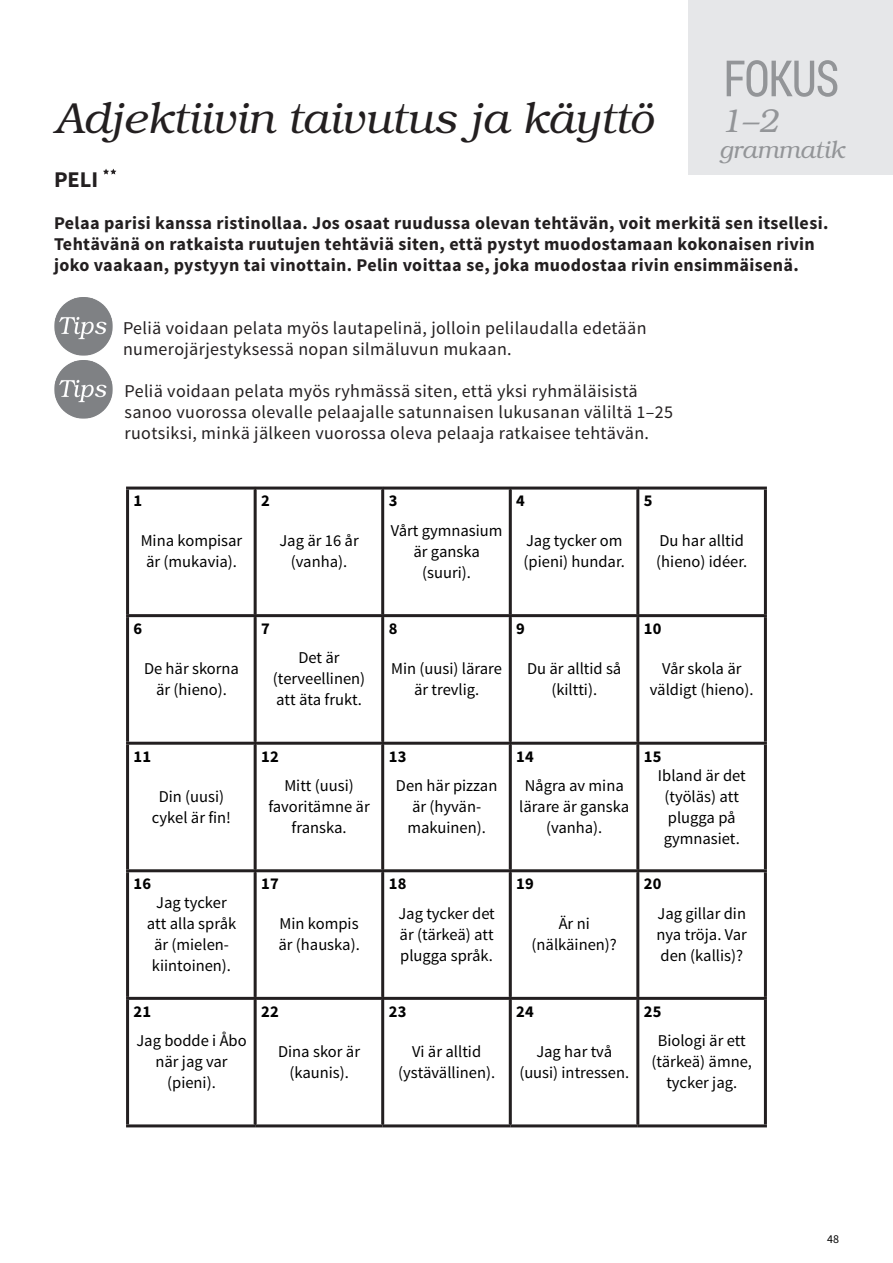
<style>
.page{position:relative;width:893px;height:1263px;background:#fff}
.page>*{position:absolute;margin:0;border:0;box-sizing:border-box;transform-origin:0 0}
.otsikko_kappaleen_m{font:italic 43.5px "Te X Gyre Bonum";color:#231f20}
.t1{font:italic 33px "Te X Gyre Bonum";color:#939598}
.t2{font:italic 24.3px "Te X Gyre Bonum";color:#939598}
.tehtävän_nimi{font:700 22.5px "Source Sans Pro";color:#231f20}
.tehtävän_anto{font:18px/21px "Source Sans Pro";letter-spacing:.02em;color:#231f20}
.tehtävän_anto-2{font:700 18px/21px "Source Sans Pro";letter-spacing:.02em;color:#231f20}
.kortit_teksti_keski{font:16.5px/21px "Source Sans Pro";color:#000;text-align:center}
.kortit_teksti_keski-2{font:700 16.5px "Source Sans Pro";letter-spacing:.02em;color:#000}
.t3{font:12px "Source Sans Pro";color:#000}
</style>
<div class="page">
<div style="left:689px;top:0;width:204px;height:174px;background:#e6e7e9"></div>
<svg style="left:727px;top:60px;width:110px;height:37px"></svg>
<svg style="left:103px;top:169px;width:13px;height:5px"></svg>
<img style="left:54px;top:297px;width:58px;height:58px">
<img style="left:54px;top:360px;width:58px;height:58px">
<hr style="left:126px;top:486px;width:129px;height:3px;background:#231f20">
<hr style="left:126px;top:489px;width:3px;height:125px;background:#231f20">
<hr style="left:255px;top:486px;width:128px;height:3px;background:#231f20">
<hr style="left:254px;top:489px;width:3px;height:125px;background:#231f20">
<hr style="left:383px;top:486px;width:127px;height:3px;background:#231f20">
<hr style="left:381px;top:489px;width:3px;height:125px;background:#231f20">
<hr style="left:510px;top:486px;width:128px;height:3px;background:#231f20">
<hr style="left:509px;top:489px;width:3px;height:125px;background:#231f20">
<hr style="left:638px;top:486px;width:129px;height:3px;background:#231f20">
<hr style="left:636px;top:489px;width:3px;height:125px;background:#231f20">
<hr style="left:764px;top:489px;width:3px;height:125px;background:#231f20">
<hr style="left:126px;top:614px;width:129px;height:3px;background:#231f20">
<hr style="left:126px;top:617px;width:3px;height:125px;background:#231f20">
<hr style="left:255px;top:614px;width:128px;height:3px;background:#231f20">
<hr style="left:254px;top:617px;width:3px;height:125px;background:#231f20">
<hr style="left:383px;top:614px;width:127px;height:3px;background:#231f20">
<hr style="left:381px;top:617px;width:3px;height:125px;background:#231f20">
<hr style="left:510px;top:614px;width:128px;height:3px;background:#231f20">
<hr style="left:509px;top:617px;width:3px;height:125px;background:#231f20">
<hr style="left:638px;top:614px;width:129px;height:3px;background:#231f20">
<hr style="left:636px;top:617px;width:3px;height:125px;background:#231f20">
<hr style="left:764px;top:617px;width:3px;height:125px;background:#231f20">
<hr style="left:126px;top:742px;width:129px;height:3px;background:#231f20">
<hr style="left:126px;top:745px;width:3px;height:124px;background:#231f20">
<hr style="left:255px;top:742px;width:128px;height:3px;background:#231f20">
<hr style="left:254px;top:745px;width:3px;height:124px;background:#231f20">
<hr style="left:383px;top:742px;width:127px;height:3px;background:#231f20">
<hr style="left:381px;top:745px;width:3px;height:124px;background:#231f20">
<hr style="left:510px;top:742px;width:128px;height:3px;background:#231f20">
<hr style="left:509px;top:745px;width:3px;height:124px;background:#231f20">
<hr style="left:638px;top:742px;width:129px;height:3px;background:#231f20">
<hr style="left:636px;top:745px;width:3px;height:124px;background:#231f20">
<hr style="left:764px;top:745px;width:3px;height:124px;background:#231f20">
<hr style="left:126px;top:869px;width:129px;height:3px;background:#231f20">
<hr style="left:126px;top:872px;width:3px;height:125px;background:#231f20">
<hr style="left:255px;top:869px;width:128px;height:3px;background:#231f20">
<hr style="left:254px;top:872px;width:3px;height:125px;background:#231f20">
<hr style="left:383px;top:869px;width:127px;height:3px;background:#231f20">
<hr style="left:381px;top:872px;width:3px;height:125px;background:#231f20">
<hr style="left:510px;top:869px;width:128px;height:3px;background:#231f20">
<hr style="left:509px;top:872px;width:3px;height:125px;background:#231f20">
<hr style="left:638px;top:869px;width:129px;height:3px;background:#231f20">
<hr style="left:636px;top:872px;width:3px;height:125px;background:#231f20">
<hr style="left:764px;top:872px;width:3px;height:125px;background:#231f20">
<hr style="left:126px;top:997px;width:129px;height:3px;background:#231f20">
<hr style="left:126px;top:1000px;width:3px;height:124px;background:#231f20">
<hr style="left:255px;top:997px;width:128px;height:3px;background:#231f20">
<hr style="left:254px;top:1000px;width:3px;height:124px;background:#231f20">
<hr style="left:383px;top:997px;width:127px;height:3px;background:#231f20">
<hr style="left:381px;top:1000px;width:3px;height:124px;background:#231f20">
<hr style="left:510px;top:997px;width:128px;height:3px;background:#231f20">
<hr style="left:509px;top:1000px;width:3px;height:124px;background:#231f20">
<hr style="left:638px;top:997px;width:129px;height:3px;background:#231f20">
<hr style="left:636px;top:1000px;width:3px;height:124px;background:#231f20">
<hr style="left:764px;top:1000px;width:3px;height:124px;background:#231f20">
<hr style="left:126px;top:1124px;width:129px;height:3px;background:#231f20">
<hr style="left:255px;top:1124px;width:128px;height:3px;background:#231f20">
<hr style="left:383px;top:1124px;width:127px;height:3px;background:#231f20">
<hr style="left:510px;top:1124px;width:128px;height:3px;background:#231f20">
<hr style="left:638px;top:1124px;width:129px;height:3px;background:#231f20">
<p class="otsikko_kappaleen_m" style="left:54px;top:86px;width:600px">Adjektiivin taivutus ja käyttö</p>
<h2 class="t1" style="left:721px;top:97px;width:59px">1–2</h2>
<p class="tehtävän_nimi" style="left:54px;top:165px;width:46px">PELI</p>
<p class="tehtävän_anto-2" style="left:54px;top:213px;width:776px">Pelaa parisi kanssa ristinollaa. Jos osaat ruudussa olevan tehtävän, voit merkitä sen itsellesi.<br>Tehtävänä on ratkaista ruutujen tehtäviä siten, että pystyt muodostamaan kokonaisen rivin joko vaakaan, pystyyn tai vinottain. Pelin voittaa se, joka muodostaa rivin ensimmäisenä.</p>
<h3 class="t2" style="left:719px;top:132px;width:127px">grammatik</h3>
<p class="tehtävän_anto" style="left:123px;top:317px;width:525px">Peliä voidaan pelata myös lautapelinä, jolloin pelilaudalla edetään numerojärjestyksessä nopan silmäluvun mukaan.</p>
<p class="tehtävän_anto" style="left:124px;top:380px;width:550px">Peliä voidaan pelata myös ryhmässä siten, että yksi ryhmäläisistä sanoo vuorossa olevalle pelaajalle satunnaisen lukusanan väliltä 1–25 ruotsiksi, minkä jälkeen vuorossa oleva pelaaja ratkaisee tehtävän.</p>
<p class="kortit_teksti_keski-2" style="left:134px;top:490px;width:10px">1</p>
<p class="kortit_teksti_keski-2" style="left:261px;top:490px;width:10px">2</p>
<p class="kortit_teksti_keski-2" style="left:389px;top:490px;width:10px">3</p>
<p class="kortit_teksti_keski-2" style="left:516px;top:490px;width:10px">4</p>
<p class="kortit_teksti_keski-2" style="left:644px;top:490px;width:10px">5</p>
<p class="kortit_teksti_keski" style="left:141px;top:531px;width:103px">Mina kompisar är (mukavia).</p>
<p class="kortit_teksti_keski" style="left:279px;top:531px;width:81px">Jag är 16 år (vanha).</p>
<p class="kortit_teksti_keski" style="left:391px;top:520px;width:113px">Vårt gymnasium är ganska</p>
<p class="kortit_teksti_keski" style="left:422px;top:562px;width:50px">(suuri).</p>
<p class="kortit_teksti_keski" style="left:524px;top:531px;width:103px;text-align:left">Jag tycker om (pieni) hundar.</p>
<p class="kortit_teksti_keski" style="left:656px;top:531px;width:92px;text-align:left">Du har alltid (hieno) idéer.</p>
<p class="kortit_teksti_keski-2" style="left:134px;top:618px;width:10px">6</p>
<p class="kortit_teksti_keski-2" style="left:261px;top:618px;width:10px">7</p>
<p class="kortit_teksti_keski-2" style="left:389px;top:618px;width:10px">8</p>
<p class="kortit_teksti_keski-2" style="left:516px;top:618px;width:10px">9</p>
<p class="kortit_teksti_keski-2" style="left:644px;top:618px;width:19px">10</p>
<p class="kortit_teksti_keski" style="left:144px;top:658px;width:97px">De här skorna är (hieno).</p>
<p class="kortit_teksti_keski" style="left:273px;top:648px;width:94px">Det är (terveellinen)</p>
<p class="kortit_teksti_keski" style="left:276px;top:690px;width:87px">att äta frukt.</p>
<p class="kortit_teksti_keski" style="left:391px;top:658px;width:112px">Min (uusi) lärare är trevlig.</p>
<p class="kortit_teksti_keski" style="left:527px;top:658px;width:96px">Du är alltid så (kiltti).</p>
<p class="kortit_teksti_keski" style="left:650px;top:658px;width:105px">Vår skola är väldigt (hieno).</p>
<p class="kortit_teksti_keski-2" style="left:134px;top:745px;width:19px">11</p>
<p class="kortit_teksti_keski-2" style="left:261px;top:745px;width:19px">12</p>
<p class="kortit_teksti_keski-2" style="left:389px;top:745px;width:19px">13</p>
<p class="kortit_teksti_keski-2" style="left:516px;top:745px;width:19px">14</p>
<p class="kortit_teksti_keski-2" style="left:644px;top:745px;width:19px">15</p>
<p class="kortit_teksti_keski" style="left:152px;top:786px;width:81px">Din (uusi) cykel är fin!</p>
<p class="kortit_teksti_keski" style="left:268px;top:775px;width:103px">Mitt (uusi) favoritämne är franska.</p>
<p class="kortit_teksti_keski" style="left:396px;top:775px;width:103px">Den här pizzan är (hyvän&shy;makuinen).</p>
<p class="kortit_teksti_keski" style="left:519px;top:775px;width:111px">Några av mina lärare är ganska (vanha).</p>
<p class="kortit_teksti_keski" style="left:658px;top:765px;width:89px">Ibland är det (työläs) att plugga på gymnasiet.</p>
<p class="kortit_teksti_keski-2" style="left:134px;top:873px;width:19px">16</p>
<p class="kortit_teksti_keski-2" style="left:261px;top:873px;width:19px">17</p>
<p class="kortit_teksti_keski-2" style="left:389px;top:873px;width:19px">18</p>
<p class="kortit_teksti_keski-2" style="left:516px;top:873px;width:19px">19</p>
<p class="kortit_teksti_keski-2" style="left:644px;top:873px;width:19px">20</p>
<p class="kortit_teksti_keski" style="left:147px;top:892px;width:91px">Jag tycker att alla språk är (mielen&shy;kiintoinen).</p>
<p class="kortit_teksti_keski" style="left:278px;top:913px;width:83px;text-align:left">Min kompis är (hauska).</p>
<p class="kortit_teksti_keski" style="left:398px;top:903px;width:98px;text-align:justify">Jag tycker det är (tärkeä) att plugga språk.</p>
<p class="kortit_teksti_keski" style="left:531px;top:913px;width:87px">Är ni (nälkäinen)?</p>
<p class="kortit_teksti_keski" style="left:657px;top:903px;width:92px;text-align:justify">Jag gillar din nya tröja. Var den (kallis)?</p>
<p class="kortit_teksti_keski-2" style="left:134px;top:1001px;width:19px">21</p>
<p class="kortit_teksti_keski-2" style="left:261px;top:1001px;width:19px">22</p>
<p class="kortit_teksti_keski-2" style="left:389px;top:1001px;width:19px">23</p>
<p class="kortit_teksti_keski-2" style="left:516px;top:1001px;width:19px">24</p>
<p class="kortit_teksti_keski-2" style="left:644px;top:1001px;width:19px">25</p>
<p class="kortit_teksti_keski" style="left:136px;top:1030px;width:112px">Jag bodde i Åbo när jag var (pieni).</p>
<p class="kortit_teksti_keski" style="left:278px;top:1041px;width:83px">Dina skor är (kaunis).</p>
<p class="kortit_teksti_keski" style="left:398px;top:1041px;width:98px">Vi är alltid (ystävällinen).</p>
<p class="kortit_teksti_keski" style="left:519px;top:1041px;width:111px">Jag har två (uusi) intressen.</p>
<p class="kortit_teksti_keski" style="left:652px;top:1030px;width:102px">Biologi är ett (tärkeä) ämne, tycker jag.</p>
<p class="t3" style="left:827px;top:1231px;width:13px">48</p>
</div>
